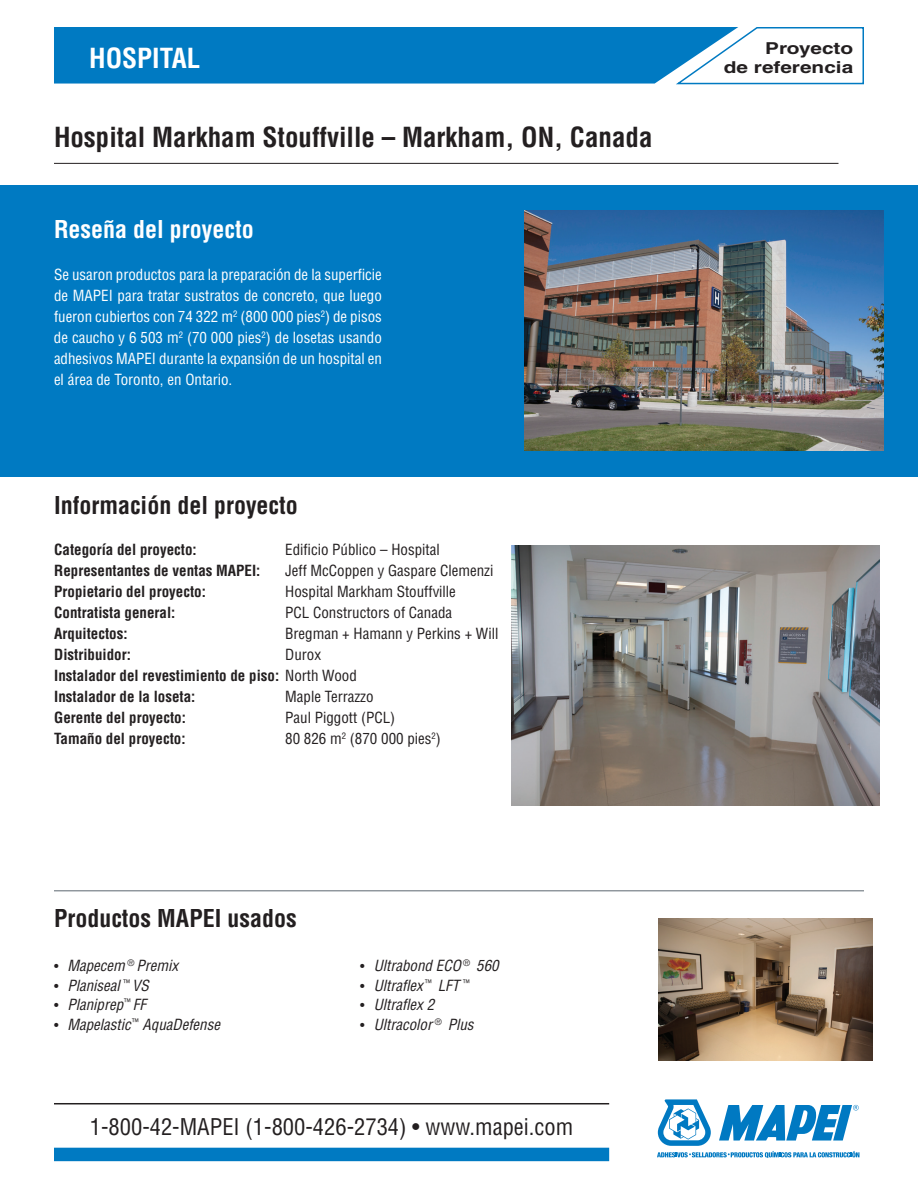
<style>
.page{position:relative;width:918px;height:1188px;background:#fff}
.page>*{position:absolute;margin:0;border:0;box-sizing:border-box;transform-origin:0 0}
.t1{font:700 condensed 27px "Helvetica LT";color:#231f20}
.t2{font:700 condensed 27px "Helvetica LT";color:#fff}
.t3{font:700 condensed 24px "Helvetica LT";color:#231f20}
.t4{font:700 condensed 24px "Helvetica LT";color:#fff}
.t5{font:condensed 22.5px "Helvetica LT";color:#231f20}
.t6{font:700 16.5px/19.6px "Helvetica LT";color:#231f20;text-align:right;scale:1.27 1}
.t7{font:condensed 15px/21px "Helvetica LT";color:#fff;text-align:justify}
.t8{font:700 condensed 15px/21px "Helvetica LT";color:#231f20}
.t9{font:condensed 15px "Helvetica LT";color:#231f20}
.t10{font:italic condensed 15px "Helvetica LT";color:#231f20}
.s1{font-weight:400}
.s2{font-style:normal;font-size:13.5px}
</style>
<div class="page">
<hr style="left:54px;top:163px;width:784px;height:1px;background:#231f20">
<div style="left:0;top:185px;width:918px;height:291px;background:#007ac2"></div>
<hr style="left:54px;top:890px;width:810px;height:1px;background:#5c666f">
<svg style="left:54px;top:27px;width:810px;height:58px"></svg>
<hr style="left:54px;top:1103px;width:555px;height:1px;background:#231f20">
<div style="left:54px;top:1148px;width:555px;height:13px;background:#007ac2"></div>
<img style="left:511px;top:545px;width:368px;height:260px">
<img style="left:525px;top:211px;width:359px;height:240px">
<img style="left:658px;top:918px;width:214px;height:143px">
<svg style="left:657px;top:1099px;width:203px;height:59px"></svg>
<h1 class="t2" style="left:89px;top:41px;width:113px">HOSPITAL</h1>
<h1 class="t1" style="left:54px;top:120px;width:600px">Hospital Markham Stouffville – Markham, ON, Canada</h1>
<h2 class="t4" style="left:54px;top:214px;width:201px">Reseña del proyecto</h2>
<p class="t7" style="left:54px;top:264px;width:329px">Se usaron productos para la preparación de la superficie de MAPEI para tratar sustratos de concreto, que luego fueron cubiertos con 74 322 m<sup>2</sup> (800 000 pies<sup>2</sup>) de pisos de caucho y 6 503 m<sup>2</sup> (70 000 pies<sup>2</sup>) de losetas usando adhesivos MAPEI durante la expansión de un hospital en el área de Toronto, en Ontario.</p>
<h2 class="t3" style="left:54px;top:491px;width:245px">Información del proyecto</h2>
<p class="t8" style="left:54px;top:539px;width:144px">Categoría del proyecto:</p>
<p class="t9" style="left:285px;top:540px;width:156px">Edificio Público – Hospital</p>
<p class="t8" style="left:54px;top:560px;width:208px">Representantes de ventas MAPEI:</p>
<p class="t9" style="left:285px;top:561px;width:210px">Jeff McCoppen y Gaspare Clemenzi</p>
<p class="t8" style="left:54px;top:581px;width:153px">Propietario del proyecto:</p>
<p class="t9" style="left:285px;top:582px;width:172px">Hospital Markham Stouffville</p>
<p class="t8" style="left:54px;top:602px;width:123px">Contratista general:</p>
<p class="t9" style="left:285px;top:603px;width:169px">PCL Constructors of Canada</p>
<p class="t8" style="left:54px;top:623px;width:75px">Arquitectos:</p>
<p class="t9" style="left:285px;top:624px;width:215px">Bregman + Hamann y Perkins + Will</p>
<p class="t8" style="left:54px;top:644px;width:78px">Distribuidor:</p>
<p class="t8" style="left:54px;top:644px;width:304px;text-indent:231px"><span class="s1">Durox<br></span>Instalador del revestimiento de piso: <span class="s1">North Wood<br></span>Instalador de la loseta:</p>
<p class="t9" style="left:285px;top:687px;width:90px">Maple Terrazzo</p>
<p class="t8" style="left:54px;top:707px;width:133px">Gerente del proyecto:</p>
<p class="t9" style="left:285px;top:708px;width:112px">Paul Piggott (PCL)</p>
<p class="t8" style="left:54px;top:728px;width:133px">Tamaño del proyecto:</p>
<p class="t9" style="left:285px;top:729px;width:157px">80 826 m<sup>2</sup> (870 000 pies<sup>2</sup>)</p>
<h2 class="t3" style="left:54px;top:903px;width:244px">Productos MAPEI usados</h2>
<p class="t10" style="left:54px;top:956px;width:126px"><span class="s2">•</span> Mapecem <sup>®</sup> Premix</p>
<p class="t10" style="left:54px;top:976px;width:96px"><span class="s2">•</span> Planiseal <sup>™</sup> VS</p>
<p class="t10" style="left:54px;top:995px;width:94px"><span class="s2">•</span> Planiprep<sup>™</sup> FF</p>
<p class="t10" style="left:54px;top:1015px;width:168px"><span class="s2">•</span> Mapelastic <sup>™</sup> AquaDefense</p>
<p class="t10" style="left:360px;top:956px;width:140px"><span class="s2">•</span> Ultrabond ECO <sup>®</sup> 560</p>
<p class="t10" style="left:360px;top:976px;width:111px"><span class="s2">•</span> Ultraflex <sup>™</sup> LFT <sup>™</sup></p>
<p class="t10" style="left:360px;top:995px;width:75px"><span class="s2">•</span> Ultraflex 2</p>
<p class="t10" style="left:360px;top:1015px;width:115px"><span class="s2">•</span> Ultracolor <sup>®</sup> Plus</p>
<h3 class="t5" style="left:90px;top:1112px;width:485px">1-800-42-MAPEI (1-800-426-2734) • www.mapei.com</h3>
<p class="t6" style="left:724px;top:38px;width:103px">Proyecto<br>de referencia</p>
</div>
